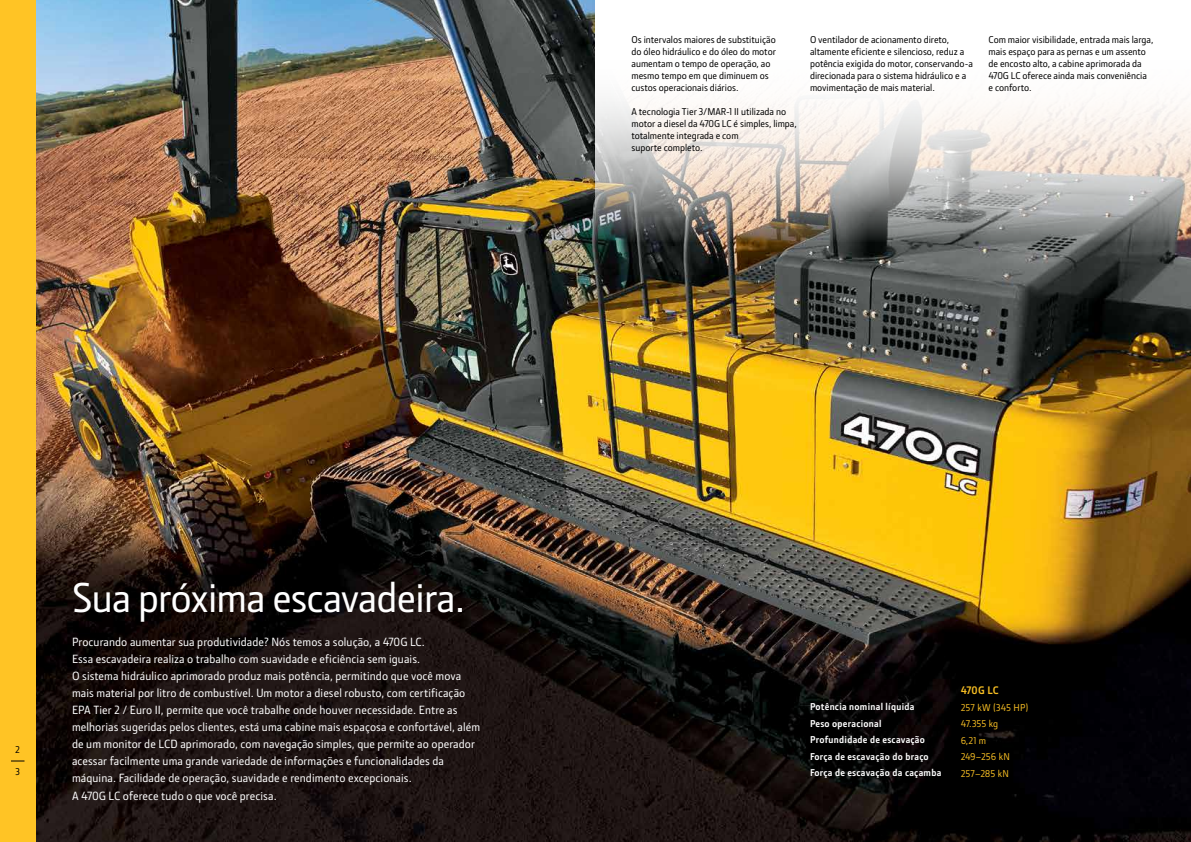
<style>
.page{position:relative;width:1191px;height:842px;background:#fff}
.page>*{position:absolute;margin:0;border:0;box-sizing:border-box;transform-origin:0 0}
.t1{font:500 42px "JD Sans Pro";letter-spacing:-.015em;color:#fff}
.t2{font:500 12px/17px "JD Sans Pro";letter-spacing:.01em;color:#fff}
.t3{font:700 11px "JD Sans Pro";letter-spacing:-.005em;color:#f6bd23}
.t4{font:500 10px/12px "JD Sans Pro";color:#000}
.t5{font:700 10px/16.5px "JD Sans Pro";letter-spacing:.03em;color:#fff}
.t6{font:500 10px/16.5px "JD Sans Pro";letter-spacing:.005em;color:#f6bd23}
</style>
<div class="page">
<img style="left:36px;top:0;width:1155px;height:842px">
<div style="left:0;top:0;width:36px;height:842px;background:#ffc425"></div>
<svg style="left:11px;top:760px;width:14px;height:1px"></svg>
<svg style="left:595px;top:0;width:596px;height:241px"></svg>
<p class="t4" style="left:631px;top:33px;width:146px">Os intervalos maiores de substituição do óleo hidráulico e do óleo do motor aumentam o tempo de operação, ao mesmo tempo em que diminuem os custos operacionais diários.</p>
<p class="t4" style="left:631px;top:105px;width:167px">A tecnologia Tier 3/MAR-1 II utilizada no motor a diesel da 470G LC é simples, limpa, totalmente integrada e com<br>suporte completo.</p>
<p class="t4" style="left:810px;top:33px;width:164px">O ventilador de acionamento direto, altamente eficiente e silencioso, reduz a potência exigida do motor, conservando-a direcionada para o sistema hidráulico e a movimentação de mais material.</p>
<p class="t4" style="left:988px;top:33px;width:166px">Com maior visibilidade, entrada mais larga, mais espaço para as pernas e um assento de encosto alto, a cabine aprimorada da 470G LC oferece ainda mais conveniência e conforto.</p>
<p class="t4" style="left:15px;top:743px;width:6px">2</p>
<p class="t4" style="left:16px;top:765px;width:6px">3</p>
<h1 class="t1" style="left:72px;top:570px;width:395px">Sua próxima escavadeira.</h1>
<p class="t2" style="left:72px;top:633px;width:409px">Procurando aumentar sua produtividade? Nós temos a solução, a 470G LC.<br>Essa escavadeira realiza o trabalho com suavidade e eficiência sem iguais.<br>O sistema hidráulico aprimorado produz mais potência, permitindo que você mova mais material por litro de combustível. Um motor a diesel robusto, com certificação EPA Tier 2 / Euro II, permite que você trabalhe onde houver necessidade. Entre as melhorias sugeridas pelos clientes, está uma cabine mais espaçosa e confortável, além de um monitor de LCD aprimorado, com navegação simples, que permite ao operador acessar facilmente uma grande variedade de informações e funcionalidades da máquina. Facilidade de operação, suavidade e rendimento excepcionais.<br>A 470G LC oferece tudo o que você precisa.</p>
<p class="t5" style="left:810px;top:698px;width:133px">Potência nominal líquida<br>Peso operacional<br>Profundidade de escavação<br>Força de escavação do braço<br>Força de escavação da caçamba</p>
<p class="t3" style="left:960px;top:683px;width:40px">470G LC</p>
<p class="t6" style="left:960px;top:699px;width:69px">257 kW (345 HP)<br>47.355 kg<br>6,21 m<br>249–256 kN<br>257–285 kN</p>
</div>
